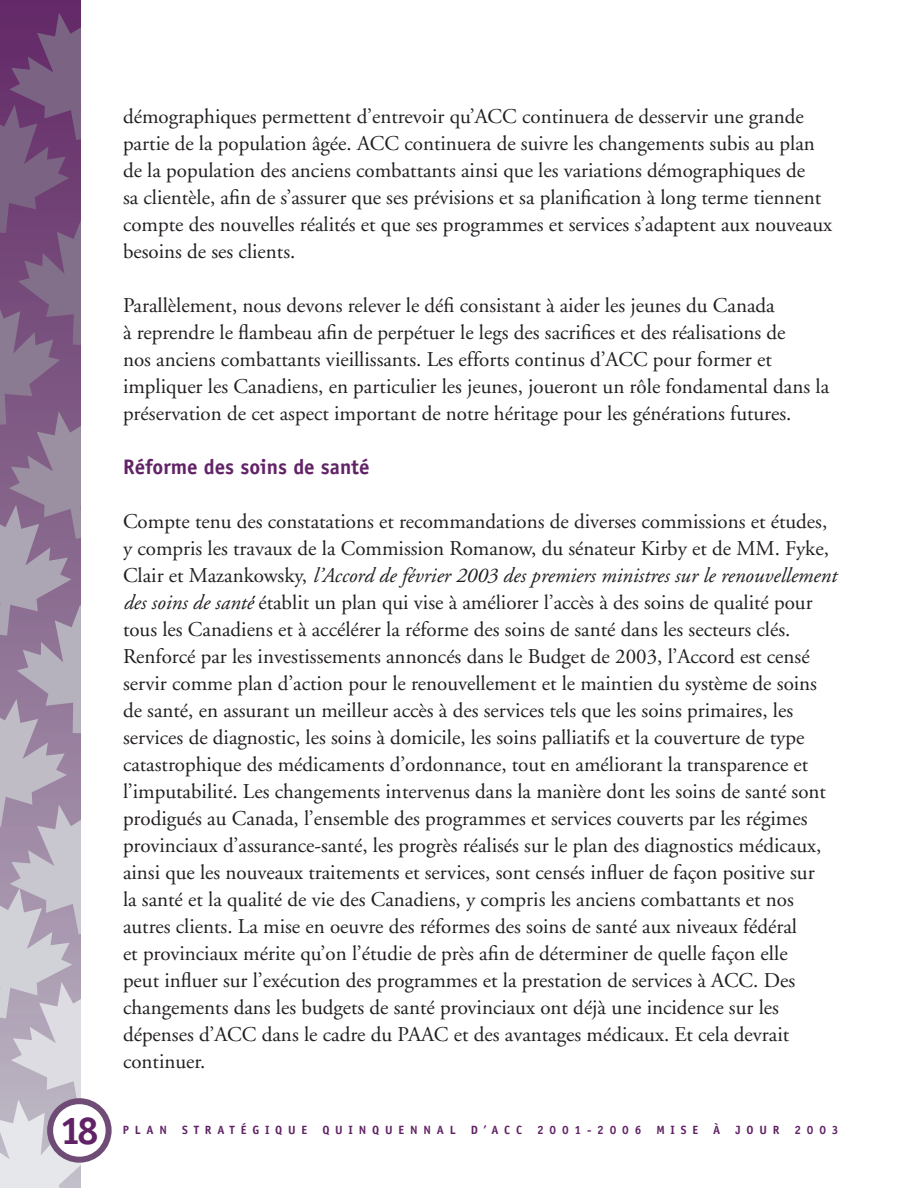
<style>
.page{position:relative;width:918px;height:1188px;background:#fff}
.page>*{position:absolute;margin:0;border:0;box-sizing:border-box;transform-origin:0 0}
.t1{font:700 39px "Officina Sans";color:#612366}
.t2{font:21px/27px "Adobe Garamond";color:#231f20}
.t3{font:700 21px "Officina Sans";color:#612366}
.t4{font:700 12px "Officina Sans";letter-spacing:.485em;color:#612366}
.s1{font-style:italic}
</style>
<div class="page">
<svg style="left:0;top:12px;width:112px;height:1176px"></svg>
<hr style="left:253px;top:594px;width:3px;height:16px;background:#231f20">
<p class="t2" style="left:123px;top:104px;width:711px">démographiques permettent d’entrevoir qu’ACC continuera de desservir une grande partie de la population âgée. ACC continuera de suivre les changements subis au plan de la population des anciens combattants ainsi que les variations démographiques de<br>sa clientèle, afin de s’assurer que ses prévisions et sa planification à long terme tiennent compte des nouvelles réalités et que ses programmes et services s’adaptent aux nouveaux besoins de ses clients.</p>
<p class="t2" style="left:123px;top:293px;width:708px">Parallèlement, nous devons relever le défi consistant à aider les jeunes du Canada<br>à reprendre le flambeau afin de perpétuer le legs des sacrifices et des réalisations de<br>nos anciens combattants vieillissants. Les efforts continus d’ACC pour former et impliquer les Canadiens, en particulier les jeunes, joueront un rôle fondamental dans la préservation de cet aspect important de notre héritage pour les générations futures.</p>
<p class="t3" style="left:123px;top:454px;width:248px">Réforme des soins de santé</p>
<p class="t2" style="left:123px;top:509px;width:715px">Compte tenu des constatations et recommandations de diverses commissions et études, y compris les travaux de la Commission Romanow, du sénateur Kirby et de MM. Fyke, Clair et Mazankowsky, <span class="s1">l’Accord de février 2003 des premiers ministres sur le renouvellement des soins de santé</span> établit un plan qui vise à améliorer l’accès à des soins de qualité pour tous les Canadiens et à accélérer la réforme des soins de santé dans les secteurs clés.<br>Renforcé par les investissements annoncés dans le Budget de 2003, l’Accord est censé servir comme plan d’action pour le renouvellement et le maintien du système de soins de santé, en assurant un meilleur accès à des services tels que les soins primaires, les services de diagnostic, les soins à domicile, les soins palliatifs et la couverture de type catastrophique des médicaments d’ordonnance, tout en améliorant la transparence et l’imputabilité. Les changements intervenus dans la manière dont les soins de santé sont prodigués au Canada, l’ensemble des programmes et services couverts par les régimes provinciaux d’assurance-santé, les progrès réalisés sur le plan des diagnostics médicaux, ainsi que les nouveaux traitements et services, sont censés influer de façon positive sur<br>la santé et la qualité de vie des Canadiens, y compris les anciens combattants et nos autres clients. La mise en oeuvre des réformes des soins de santé aux niveaux fédéral<br>et provinciaux mérite qu’on l’étudie de près afin de déterminer de quelle façon elle<br>peut influer sur l’exécution des programmes et la prestation de services à ACC. Des changements dans les budgets de santé provinciaux ont déjà une incidence sur les dépenses d’ACC dans le cadre du PAAC et des avantages médicaux. Et cela devrait continuer.</p>
<h1 class="t1" style="left:59px;top:1106px;width:41px">18</h1>
<p class="t4" style="left:123px;top:1123px;width:46px">PLAN</p>
<p class="t4" style="left:182px;top:1123px;width:127px">STRATÉGIQUE</p>
<p class="t4" style="left:322px;top:1123px;width:135px">QUINQUENNAL</p>
<p class="t4" style="left:471px;top:1123px;width:172px">D’ACC 2001-2006</p>
<p class="t4" style="left:656px;top:1123px;width:43px">MISE</p>
<p class="t4" style="left:713px;top:1123px;width:68px">À JOUR</p>
<p class="t4" style="left:794px;top:1123px;width:46px">2003</p>
</div>
